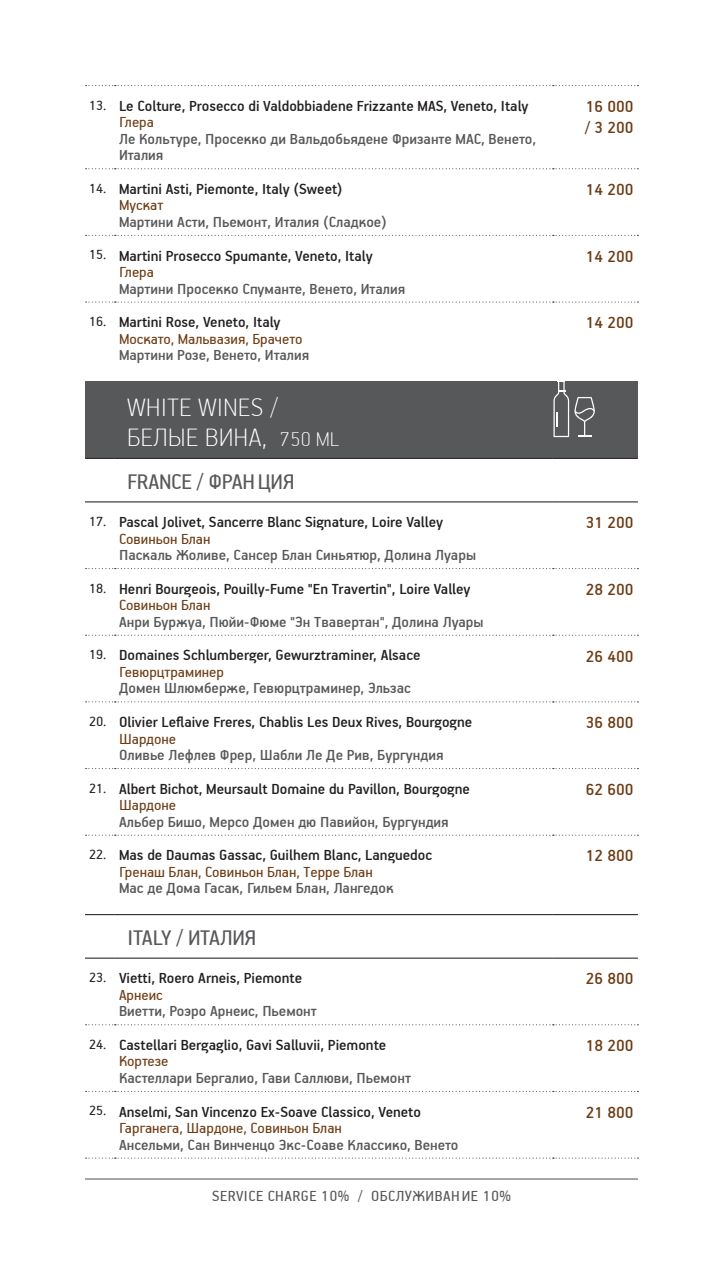
<style>
.page{position:relative;width:723px;height:1276px;background:#fff}
.page>*{position:absolute;margin:0;border:0;box-sizing:border-box;transform-origin:0 0}
.t1{font:100 28.5px/30px "PF Handbook Pro";letter-spacing:.02em;color:#fff}
.t2{font:24px "PF Handbook Pro";letter-spacing:-.01em;color:#57585a}
.t3{font:500 18px/21.6px "PF Handbook Pro";color:#6d3c14}
.t4{font:500 16.5px/16.5px "PF Handbook Pro";color:#231f20}
.t5{font:500 16.5px/16.5px "PF Handbook Pro";color:#57585a}
.t6{font:16.5px/16.5px "PF Handbook Pro";color:#6d3c14}
.t7{font:16.5px "PF Handbook Pro";letter-spacing:.03em;color:#57585a}
.s1{font-weight:400;font-size:15px}
.s2{font-weight:400;color:#6d3c14}
.s3{font-size:15px;color:#231f20}
.s4{font-weight:500;color:#231f20}
.s5{font-size:22.5px}
</style>
<div class="page">
<hr style="left:85px;top:1178px;width:553px;height:1px;background:#57585a">
<div style="left:85px;top:381px;width:553px;height:77px;background:#57585a"></div>
<hr style="left:85px;top:458px;width:30px;height:1px;background:#231f20">
<hr style="left:115px;top:458px;width:438px;height:1px;background:#231f20">
<hr style="left:553px;top:458px;width:85px;height:1px;background:#231f20">
<hr style="left:85px;top:914px;width:30px;height:1px;background:#231f20">
<hr style="left:115px;top:914px;width:438px;height:1px;background:#231f20">
<hr style="left:553px;top:914px;width:85px;height:1px;background:#231f20">
<hr style="left:85px;top:957px;width:30px;height:1px;background:#231f20">
<hr style="left:115px;top:957px;width:438px;height:1px;background:#231f20">
<hr style="left:553px;top:957px;width:85px;height:1px;background:#231f20">
<svg style="left:86px;top:85px;width:552px;height:1px"></svg>
<svg style="left:86px;top:168px;width:552px;height:1px"></svg>
<svg style="left:86px;top:235px;width:552px;height:1px"></svg>
<svg style="left:86px;top:301px;width:552px;height:2px"></svg>
<svg style="left:86px;top:568px;width:552px;height:1px"></svg>
<svg style="left:86px;top:635px;width:552px;height:1px"></svg>
<svg style="left:86px;top:701px;width:552px;height:1px"></svg>
<svg style="left:86px;top:1024px;width:552px;height:1px"></svg>
<hr style="left:85px;top:501px;width:30px;height:1px;background:#231f20">
<hr style="left:115px;top:501px;width:438px;height:1px;background:#231f20">
<hr style="left:553px;top:501px;width:85px;height:1px;background:#231f20">
<svg style="left:86px;top:768px;width:552px;height:1px"></svg>
<svg style="left:86px;top:834px;width:552px;height:1px"></svg>
<svg style="left:86px;top:1091px;width:552px;height:1px"></svg>
<svg style="left:86px;top:1157px;width:552px;height:1px"></svg>
<svg style="left:553px;top:381px;width:42px;height:56px"></svg>
<p class="t4" style="left:119px;top:97px;width:411px;text-indent:-30px"><span class="s1">13.</span> Le Colture, Prosecco di Valdobbiadene Frizzante MAS, Veneto, Italy<br><span class="s2">Глера</span></p>
<p class="t5" style="left:119px;top:130px;width:418px">Ле Кольтуре, Просекко ди Вальдобьядене Фризанте МАС, Венето,<br>Италия</p>
<p class="t4" style="left:119px;top:180px;width:225px;text-indent:-30px"><span class="s1">14.</span> Martini Asti, Piemonte, Italy (Sweet)<br><span class="s2">Мускат</span></p>
<p class="t5" style="left:119px;top:213px;width:269px">Мартини Асти, Пьемонт, Италия (Сладкое)</p>
<p class="t4" style="left:119px;top:247px;width:255px;text-indent:-30px"><span class="s1">15.</span> Martini Prosecco Spumante, Veneto, Italy<br><span class="s2">Глера</span></p>
<p class="t5" style="left:119px;top:280px;width:288px">Мартини Просекко Спуманте, Венето, Италия</p>
<p class="t6" style="left:119px;top:313px;width:185px;text-indent:-30px"><span class="s3">16.</span> <span class="s4">Martini Rose, Veneto, Italy<br></span>Москато, Мальвазия, Брачето</p>
<p class="t5" style="left:119px;top:346px;width:192px">Мартини Розе, Венето, Италия</p>
<h1 class="t1" style="left:128px;top:390px;width:213px">WHITE WINES /<br>БЕЛЫЕ ВИНА, <span class="s5">750 ML</span></h1>
<h2 class="t2" style="left:128px;top:467px;width:168px">FRANCE / ФРАНЦИЯ</h2>
<p class="t4" style="left:119px;top:513px;width:326px;text-indent:-30px"><span class="s1">17.</span> Pascal Jolivet, Sancerre Blanc Signature, Loire Valley<br><span class="s2">Совиньон Блан</span></p>
<p class="t5" style="left:119px;top:546px;width:358px">Паскаль Жоливе, Сансер Блан Синьятюр, Долина Луары</p>
<p class="t4" style="left:119px;top:580px;width:353px;text-indent:-30px"><span class="s1">18.</span> Henri Bourgeois, Pouilly-Fume "En Travertin", Loire Valley<br><span class="s2">Совиньон Блан</span></p>
<p class="t5" style="left:119px;top:613px;width:366px">Анри Буржуа, Пюйи-Фюме "Эн Твавертан", Долина Луары</p>
<p class="t4" style="left:119px;top:646px;width:303px;text-indent:-30px"><span class="s1">19.</span> Domaines Schlumberger, Gewurztraminer, Alsace<br><span class="s2">Гевюрцтраминер</span></p>
<p class="t5" style="left:119px;top:679px;width:293px">Домен Шлюмберже, Гевюрцтраминер, Эльзаc</p>
<p class="t4" style="left:119px;top:713px;width:355px;text-indent:-30px"><span class="s1">20.</span> Olivier Leflaive Freres, Chablis Les Deux Rives, Bourgogne<br><span class="s2">Шардоне</span></p>
<p class="t5" style="left:119px;top:746px;width:326px">Оливье Лефлев Фрер, Шабли Ле Де Рив, Бургундия</p>
<p class="t4" style="left:119px;top:779px;width:352px;text-indent:-30px"><span class="s1">21.</span> Albert Bichot, Meursault Domaine du Pavillon, Bourgogne<br><span class="s2">Шардоне</span></p>
<p class="t5" style="left:119px;top:812px;width:331px">Альбер Бишо, Мерсо Домен дю Павийон, Бургундия</p>
<p class="t4" style="left:119px;top:846px;width:315px;text-indent:-30px"><span class="s1">22.</span> Mas de Daumas Gassac, Guilhem Blanc, Languedoc<br><span class="s2">Гренаш Блан, Совиньон Блан, Терре Блан</span></p>
<p class="t5" style="left:119px;top:879px;width:276px">Мас де Дома Гасак, Гильем Блан, Лангедок</p>
<h2 class="t2" style="left:128px;top:923px;width:130px">ITALY / ИТАЛИЯ</h2>
<p class="t4" style="left:119px;top:969px;width:185px;text-indent:-30px"><span class="s1">23.</span> Vietti, Roero Arneis, Piemonte<br><span class="s2">Арнеис</span></p>
<p class="t5" style="left:119px;top:1002px;width:199px">Виетти, Роэро Арнеис, Пьемонт</p>
<p class="t4" style="left:119px;top:1036px;width:269px;text-indent:-30px"><span class="s1">24.</span> Castellari Bergaglio, Gavi Salluvii, Piemonte<br><span class="s2">Кортезе</span></p>
<p class="t5" style="left:119px;top:1069px;width:293px">Кастеллари Бергалио, Гави Саллюви, Пьемонт</p>
<p class="t4" style="left:119px;top:1102px;width:303px;text-indent:-30px"><span class="s1">25.</span> Anselmi, San Vincenzo Ex-Soave Classico, Veneto<br><span class="s2">Гарганега, Шардоне, Совиньон Блан</span></p>
<p class="t5" style="left:119px;top:1135px;width:341px">Ансельми, Сан Винченцо Экс-Соаве Классико, Венето</p>
<p class="t7" style="left:212px;top:1185px;width:300px">SERVICE CHARGE 10% / ОБСЛУЖИВАНИЕ 10%</p>
<p class="t3" style="left:585px;top:95px;width:50px">16 000 / 3 200</p>
<p class="t3" style="left:586px;top:178px;width:49px">14 200</p>
<p class="t3" style="left:586px;top:245px;width:49px">14 200</p>
<p class="t3" style="left:586px;top:311px;width:49px">14 200</p>
<p class="t3" style="left:586px;top:511px;width:49px">31 200</p>
<p class="t3" style="left:586px;top:578px;width:49px">28 200</p>
<p class="t3" style="left:586px;top:644px;width:49px">26 400</p>
<p class="t3" style="left:586px;top:711px;width:49px">36 800</p>
<p class="t3" style="left:586px;top:778px;width:49px">62 600</p>
<p class="t3" style="left:586px;top:844px;width:49px">12 800</p>
<p class="t3" style="left:586px;top:967px;width:49px">26 800</p>
<p class="t3" style="left:586px;top:1034px;width:49px">18 200</p>
<p class="t3" style="left:586px;top:1100px;width:49px">21 800</p>
</div>
